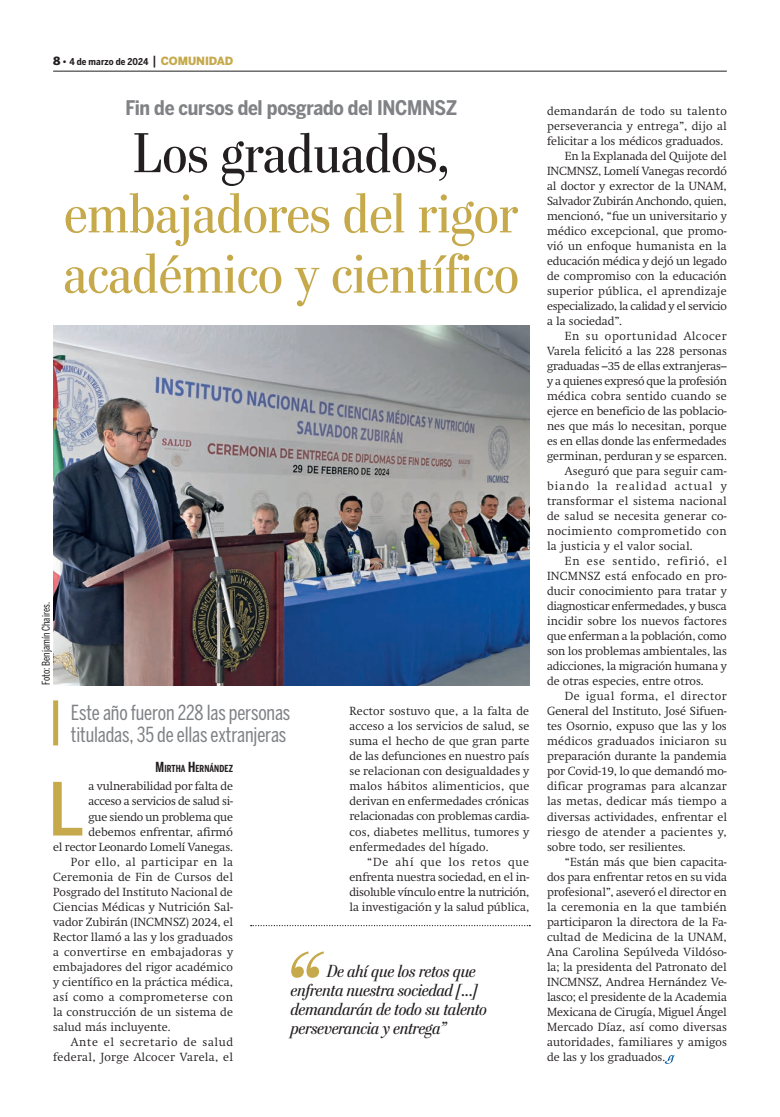
<style>
.page{position:relative;width:780px;height:1117px;background:#fff}
.page>*{position:absolute;margin:0;border:0;box-sizing:border-box;transform-origin:0 0}
.t1{font:500 72.38px "Benton Sans Cond";color:#c5a94a}
.t2{font:56.25px/60.1px "Stilson";color:#c5a94a}
.t3{font:56.25px "Stilson";color:#231f20}
.t4{font:20.62px/21.9px "Benton Sans Comp";letter-spacing:-.01em;color:#808285}
.t5{font:700 20px "Benton Sans Cond";letter-spacing:-.015em;color:#808285}
.t6{font:italic 17.5px/18.9px "Stilson";color:#231f20}
.t7{font:300 11.62px/15px "Swift";letter-spacing:.005em;color:#231f20;text-align:justify}
.t8{font:300 11.62px "Swift";letter-spacing:.025em;color:#231f20}
.t9{font:300 11.62px "Swift";letter-spacing:-.02em;color:#231f20}
.t10{font:300 11.62px "Swift";letter-spacing:-.015em;color:#231f20}
.t11{font:300 11.62px "Swift";letter-spacing:.03em;color:#231f20}
.t12{font:300 11.62px "Swift";letter-spacing:-.025em;color:#231f20}
.t13{font:300 11.62px "Swift";letter-spacing:.05em;color:#231f20}
.t14{font:300 11.62px "Swift";letter-spacing:.04em;color:#231f20}
.t15{font:300 11.62px "Swift";letter-spacing:.045em;color:#231f20}
.t16{font:300 11.62px "Swift";letter-spacing:.035em;color:#231f20}
.t17{font:300 11.62px "Swift";letter-spacing:.095em;color:#231f20}
.t18{font:300 11.62px "Swift";letter-spacing:.07em;color:#231f20}
.t19{font:300 11.62px "Swift";letter-spacing:.055em;color:#231f20}
.t20{font:10.62px "Benton Sans Comp";color:#231f20}
.t21{font:700 9.62px "Benton Sans Comp";letter-spacing:.01em;color:#231f20}
.t22{font:700 9.38px "Benton Sans Cond";letter-spacing:.01em;color:#231f20}
.s1{font-family:"Benton Sans";font-weight:900;font-size:11.25px}
.s2{font-family:"Benton Sans";font-weight:900}
.s3{font-weight:500;font-size:12.5px}
.s4{font-family:"Benton Sans";font-weight:900;font-size:11.25px;color:#c5a94a}
.s5{font-size:13.75px}
</style>
<div class="page">
<img style="left:53px;top:325px;width:476px;height:360px">
<hr style="left:53px;top:71px;width:673px;height:1px;background:#231f20">
<div style="left:53px;top:700px;width:5px;height:45px;background:#c5a94a"></div>
<svg style="left:291px;top:951px;width:33px;height:26px"></svg>
<svg style="left:664px;top:1055px;width:10px;height:8px"></svg>
<p class="t22" style="left:53px;top:56px;width:182px"><span class="s1">8</span> <span class="s2">•</span> 4 de marzo de 2024 <span class="s3">|</span> <span class="s4">COMUNIDAD</span></p>
<h3 class="t5" style="left:125px;top:96px;width:333px">Fin de cursos del posgrado del INCMNSZ</h3>
<h2 class="t3" style="left:133px;top:120px;width:317px">Los graduados,</h2>
<h2 class="t2" style="left:63px;top:183px;width:457px">embajadores del rigor académico y científico</h2>
<p class="t20" style="left:40px;top:685px;width:85px;rotate:-90deg">Foto: Benjamín Chaires.</p>
<h3 class="t4" style="left:71px;top:701px;width:221px">Este año fueron 228 las personas tituladas, 35 de ellas extranjeras</h3>
<p class="t7" style="left:349px;top:703px;width:181px">Rector sostuvo que, a la falta de acceso a los servicios de salud, se suma el hecho de que gran parte de las defunciones en nuestro país se relacionan con desigualdades y malos hábitos alimenticios, que derivan en enfermedades crónicas relacionadas con problemas cardia&shy;cos, diabetes mellitus, tumores y enfermedades del hígado.</p>
<p class="t7" style="left:349px;top:853px;width:181px;text-indent:18px">“De ahí que los retos que enfrenta nuestra sociedad, en el in&shy;disoluble vínculo entre la nutrición, la investigación y la salud pública,</p>
<p class="t21" style="left:155px;top:763px;width:79px"><span class="s5">M</span>IRTHA <span class="s5">H</span>ERNÁNDEZ</p>
<h1 class="t1" style="left:48px;top:766px;width:38px">L</h1>
<p class="t7" style="left:89px;top:778px;width:146px">a vulnerabilidad por falta de</p>
<p class="t9" style="left:89px;top:794px;width:146px">acceso a servicios de salud si-</p>
<p class="t10" style="left:89px;top:809px;width:146px">gue siendo un problema que</p>
<p class="t7" style="left:89px;top:823px;width:146px">debemos enfrentar, afirmó</p>
<p class="t7" style="left:53px;top:838px;width:181px">el rector Leonardo Lomelí Vanegas.</p>
<p class="t15" style="left:71px;top:854px;width:164px">Por ello, al participar en la</p>
<p class="t7" style="left:53px;top:868px;width:181px">Ceremonia de Fin de Cursos del</p>
<p class="t7" style="left:53px;top:883px;width:181px">Posgrado del Instituto Nacional de</p>
<p class="t7" style="left:53px;top:898px;width:181px">Ciencias Médicas y Nutrición Sal-</p>
<p class="t7" style="left:53px;top:913px;width:181px">vador Zubirán (INCMNSZ) 2024, el</p>
<p class="t7" style="left:53px;top:928px;width:181px">Rector llamó a las y los graduados</p>
<p class="t11" style="left:53px;top:944px;width:181px">a convertirse en embajadoras y</p>
<p class="t7" style="left:53px;top:958px;width:181px">embajadores del rigor académico</p>
<p class="t7" style="left:53px;top:973px;width:181px">y científico en la práctica médica,</p>
<p class="t16" style="left:53px;top:989px;width:181px">así como a comprometerse con</p>
<p class="t7" style="left:53px;top:1003px;width:181px">la construcción de un sistema de</p>
<p class="t7" style="left:53px;top:1018px;width:119px">salud más incluyente.</p>
<p class="t13" style="left:71px;top:1034px;width:164px">Ante el secretario de salud</p>
<p class="t11" style="left:53px;top:1049px;width:181px">federal, Jorge Alcocer Varela, el</p>
<h3 class="t6" style="left:291px;top:961px;width:198px;text-indent:36px">De ahí que los retos que enfrenta nuestra sociedad [...] demandarán de todo su talento perseverancia y entrega”</h3>
<p class="t11" style="left:547px;top:104px;width:181px">demandarán de todo su talento</p>
<p class="t7" style="left:547px;top:118px;width:181px">perseverancia y entrega”, dijo al</p>
<p class="t7" style="left:547px;top:133px;width:178px">felicitar a los médicos graduados.</p>
<p class="t7" style="left:564px;top:148px;width:163px">En la Explanada del Quijote del</p>
<p class="t7" style="left:547px;top:163px;width:181px">INCMNSZ, Lomelí Vanegas recordó</p>
<p class="t7" style="left:547px;top:178px;width:181px">al doctor y exrector de la UNAM,</p>
<p class="t9" style="left:547px;top:194px;width:181px">Salvador Zubirán Anchondo, quien,</p>
<p class="t7" style="left:547px;top:208px;width:181px">mencionó, “fue un universitario y</p>
<p class="t7" style="left:547px;top:223px;width:181px">médico excepcional, que promo-</p>
<p class="t7" style="left:547px;top:238px;width:181px">vió un enfoque humanista en la</p>
<p class="t7" style="left:547px;top:253px;width:181px">educación médica y dejó un legado</p>
<p class="t7" style="left:547px;top:268px;width:181px">de compromiso con la educación</p>
<p class="t8" style="left:547px;top:284px;width:181px">superior pública, el aprendizaje</p>
<p class="t12" style="left:547px;top:299px;width:181px">especializado, la calidad y el servicio</p>
<p class="t7" style="left:547px;top:313px;width:76px">a la sociedad”.</p>
<p class="t19" style="left:564px;top:329px;width:163px">En su oportunidad Alcocer</p>
<p class="t7" style="left:547px;top:343px;width:181px">Varela felicitó a las 228 personas</p>
<p class="t10" style="left:547px;top:359px;width:181px">graduadas –35 de ellas extranjeras–</p>
<p class="t12" style="left:547px;top:374px;width:181px">y a quienes expresó que la profesión</p>
<p class="t7" style="left:547px;top:388px;width:181px">médica cobra sentido cuando se</p>
<p class="t7" style="left:547px;top:403px;width:181px">ejerce en beneficio de las poblacio-</p>
<p class="t7" style="left:547px;top:418px;width:181px">nes que más lo necesitan, porque</p>
<p class="t7" style="left:547px;top:433px;width:181px">es en ellas donde las enfermedades</p>
<p class="t7" style="left:547px;top:448px;width:181px">germinan, perduran y se esparcen.</p>
<p class="t7" style="left:564px;top:463px;width:163px">Aseguró que para seguir cam-</p>
<p class="t17" style="left:547px;top:479px;width:181px">biando la realidad actual y</p>
<p class="t7" style="left:547px;top:493px;width:181px">transformar el sistema nacional</p>
<p class="t8" style="left:547px;top:509px;width:181px">de salud se necesita generar co-</p>
<p class="t14" style="left:547px;top:524px;width:181px">nocimiento comprometido con</p>
<p class="t7" style="left:547px;top:538px;width:147px">la justicia y el valor social.</p>
<p class="t18" style="left:564px;top:554px;width:164px">En ese sentido, refirió, el</p>
<p class="t8" style="left:547px;top:569px;width:181px">INCMNSZ está enfocado en pro-</p>
<p class="t7" style="left:547px;top:583px;width:181px">ducir conocimiento para tratar y</p>
<p class="t9" style="left:547px;top:599px;width:181px">diagnosticar enfermedades, y busca</p>
<p class="t7" style="left:547px;top:613px;width:181px">incidir sobre los nuevos factores</p>
<p class="t10" style="left:547px;top:629px;width:181px">que enferman a la población, como</p>
<p class="t7" style="left:547px;top:643px;width:181px">son los problemas ambientales, las</p>
<p class="t7" style="left:547px;top:658px;width:181px">adicciones, la migración humana y</p>
<p class="t7" style="left:547px;top:673px;width:158px">de otras especies, entre otros.</p>
<p class="t13" style="left:564px;top:689px;width:163px">De igual forma, el director</p>
<p class="t7" style="left:547px;top:703px;width:181px">General del Instituto, José Sifuen-</p>
<p class="t7" style="left:547px;top:718px;width:181px">tes Osornio, expuso que las y los</p>
<p class="t8" style="left:547px;top:734px;width:181px">médicos graduados iniciaron su</p>
<p class="t7" style="left:547px;top:748px;width:181px">preparación durante la pandemia</p>
<p class="t7" style="left:547px;top:763px;width:181px">por Covid-19, lo que demandó mo-</p>
<p class="t8" style="left:547px;top:779px;width:181px">dificar programas para alcanzar</p>
<p class="t7" style="left:547px;top:793px;width:181px">las metas, dedicar más tiempo a</p>
<p class="t7" style="left:547px;top:808px;width:181px">diversas actividades, enfrentar el</p>
<p class="t8" style="left:547px;top:824px;width:181px">riesgo de atender a pacientes y,</p>
<p class="t7" style="left:547px;top:838px;width:140px">sobre todo, ser resilientes.</p>
<p class="t7" style="left:564px;top:853px;width:163px">“Están más que bien capacita-</p>
<p class="t7" style="left:547px;top:868px;width:181px">dos para enfrentar retos en su vida</p>
<p class="t7" style="left:547px;top:883px;width:181px">profesional”, aseveró el director en</p>
<p class="t7" style="left:547px;top:898px;width:181px">la ceremonia en la que también</p>
<p class="t7" style="left:547px;top:913px;width:181px">participaron la directora de la Fa-</p>
<p class="t7" style="left:547px;top:928px;width:181px">cultad de Medicina de la UNAM,</p>
<p class="t7" style="left:547px;top:943px;width:181px">Ana Carolina Sepúlveda Vildóso-</p>
<p class="t7" style="left:547px;top:958px;width:181px">la; la presidenta del Patronato del</p>
<p class="t7" style="left:547px;top:973px;width:181px">INCMNSZ, Andrea Hernández Ve-</p>
<p class="t7" style="left:547px;top:988px;width:181px">lasco; el presidente de la Academia</p>
<p class="t7" style="left:547px;top:1003px;width:181px">Mexicana de Cirugía, Miguel Ángel</p>
<p class="t7" style="left:547px;top:1018px;width:181px">Mercado Díaz, así como diversas</p>
<p class="t7" style="left:547px;top:1033px;width:181px">autoridades, familiares y amigos</p>
<p class="t7" style="left:547px;top:1048px;width:120px">de las y los graduados.</p>
</div>
